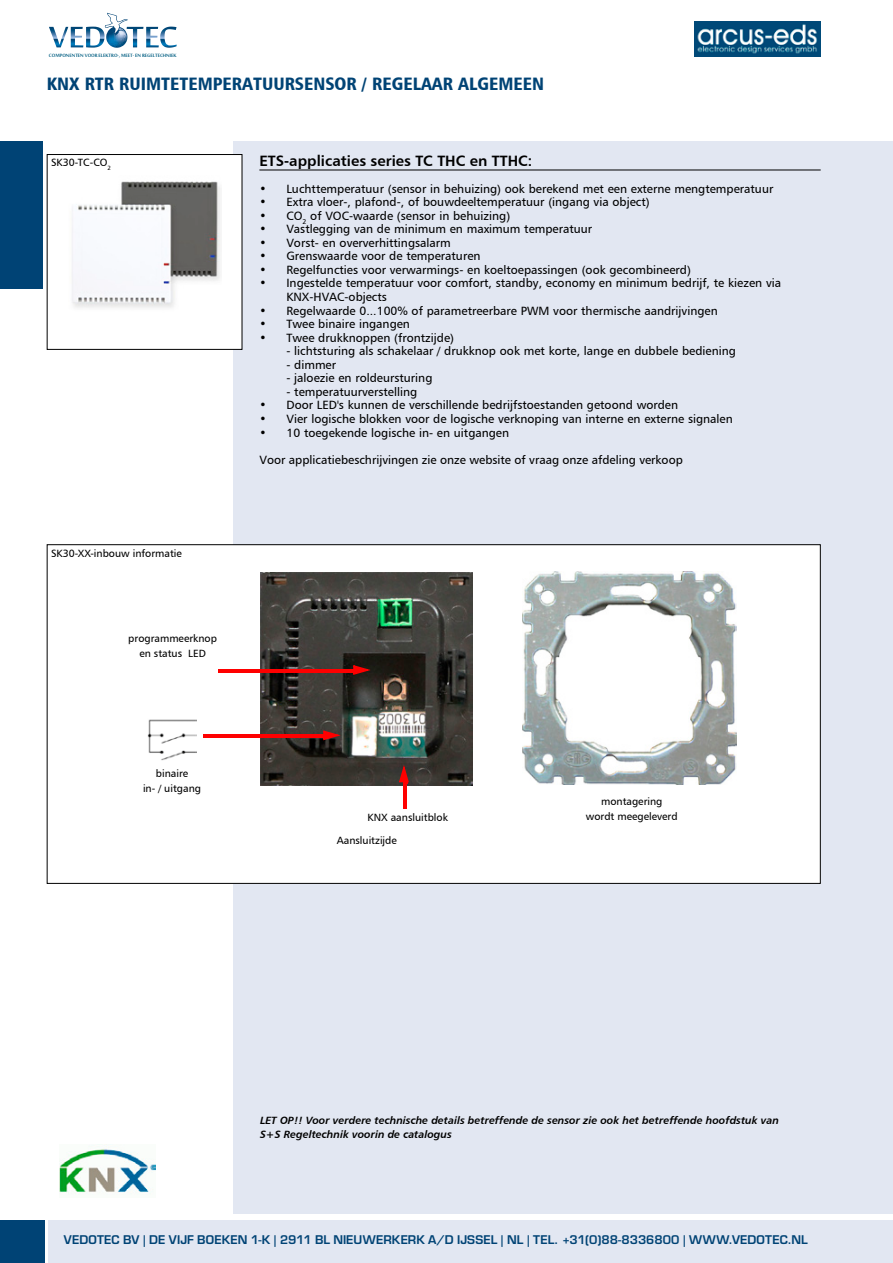
<style>
.page{position:relative;width:893px;height:1263px;background:#fff}
.page>*{position:absolute;margin:0;border:0;box-sizing:border-box;transform-origin:0 0}
.t1{font:18px "Humanist 777 BT Black Condensed B";color:#004375}
.t2{font:15px "Humanist 777 BT Bold B";color:#000}
.t3{font:12px/13.5px "Humanist 777 BT Roman B";color:#000}
.t4{font:600 11.7px "Eurostile LT Std";letter-spacing:.01em;color:#004375}
.t5{font:10.5px/15px "Humanist 777 BT Roman B";color:#000;text-align:center}
.t6{font:10.5px/13.5px "Humanist 777 BT Bold Italic B";color:#000}
.t7{font:7.2px "Mool Boran";color:#005e82}
</style>
<div class="page">
<div style="left:234px;top:141px;width:659px;height:1073px;background:#e2e7f2"></div>
<div style="left:49px;top:1220px;width:844px;height:43px;background:#e2e7f2"></div>
<img style="left:60px;top:1144px;width:95px;height:50px">
<div style="left:0;top:141px;width:43px;height:148px;background:#004375"></div>
<svg style="left:49px;top:13px;width:128px;height:35px"></svg>
<img style="left:694px;top:21px;width:127px;height:35px">
<div style="left:0;top:1220px;width:45px;height:43px;background:#004375"></div>
<div style="left:47px;top:545px;width:773px;height:338px;background:#fff"></div>
<hr style="left:259px;top:170px;width:562px;height:1px;background:#000">
<img style="left:260px;top:572px;width:213px;height:213px">
<img style="left:523px;top:571px;width:214px;height:213px">
<svg style="left:399px;top:765px;width:10px;height:20px"></svg>
<hr style="left:404px;top:782px;width:3px;height:27px;background:#f00">
<svg style="left:353px;top:665px;width:18px;height:10px"></svg>
<hr style="left:218px;top:670px;width:135px;height:3px;background:#f00">
<img style="left:148px;top:719px;width:49px;height:41px">
<svg style="left:323px;top:730px;width:18px;height:10px"></svg>
<hr style="left:203px;top:735px;width:120px;height:3px;background:#f00">
<div style="left:47px;top:155px;width:195px;height:194px;background:#fff"></div>
<img style="left:72px;top:181px;width:149px;height:127px">
<div style="left:47px;top:154px;width:195px;height:196px;border:1px solid #000"></div>
<p class="t7" style="left:49px;top:50px;width:129px">componenten voor elektro-, meet- en regeltechniek</p>
<h1 class="t1" style="left:47px;top:72px;width:496px">KNX RTR RUIMTETEMPERATUURSENSOR / REGELAAR ALGEMEEN</h1>
<p class="t5" style="left:51px;top:155px;width:62px">SK30-TC-CO<sub>2</sub></p>
<p class="t5" style="left:51px;top:545px;width:132px">SK30-XX-inbouw informatie</p>
<p class="t5" style="left:128px;top:631px;width:90px">programmeerknop en status LED</p>
<p class="t2" style="left:259px;top:151px;width:274px">ETS-applicaties series TC THC en TTHC:</p>
<p class="t3" style="left:259px;top:181px;width:515px">• Luchttemperatuur (sensor in behuizing) ook berekend met een externe mengtemperatuur</p>
<p class="t3" style="left:259px;top:195px;width:392px">• Extra vloer-, plafond-, of bouwdeeltemperatuur (ingang via object)</p>
<p class="t3" style="left:259px;top:208px;width:252px">• CO<sub>2</sub> of VOC-waarde (sensor in behuizing)</p>
<p class="t3" style="left:259px;top:222px;width:334px">• Vastlegging van de minimum en maximum temperatuur</p>
<p class="t3" style="left:259px;top:235px;width:193px">• Vorst- en oververhittingsalarm</p>
<p class="t3" style="left:259px;top:249px;width:223px">• Grenswaarde voor de temperaturen</p>
<p class="t3" style="left:259px;top:262px;width:433px">• Regelfuncties voor verwarmings- en koeltoepassingen (ook gecombineerd)</p>
<p class="t3" style="left:286px;top:276px;width:496px;text-indent:-27px">• Ingestelde temperatuur voor comfort, standby, economy en minimum bedrijf, te kiezen via<br>KNX-HVAC-objects</p>
<p class="t3" style="left:259px;top:304px;width:460px">• Regelwaarde 0...100% of parametreerbare PWM voor thermische aandrijvingen</p>
<p class="t3" style="left:259px;top:317px;width:152px">• Twee binaire ingangen</p>
<p class="t3" style="left:259px;top:331px;width:196px">• Twee drukknoppen (frontzijde)</p>
<p class="t3" style="left:286px;top:344px;width:451px">- lichtsturing als schakelaar / drukknop ook met korte, lange en dubbele bediening</p>
<p class="t3" style="left:286px;top:358px;width:51px">- dimmer</p>
<p class="t3" style="left:286px;top:371px;width:148px">- jaloezie en roldeursturing</p>
<p class="t3" style="left:286px;top:385px;width:132px">- temperatuurverstelling</p>
<p class="t3" style="left:259px;top:398px;width:420px">• Door LED's kunnen de verschillende bedrijfstoestanden getoond worden</p>
<p class="t3" style="left:259px;top:412px;width:475px">• Vier logische blokken voor de logische verknoping van interne en externe signalen</p>
<p class="t3" style="left:259px;top:426px;width:251px">• 10 toegekende logische in- en uitgangen</p>
<p class="t3" style="left:259px;top:453px;width:425px">Voor applicatiebeschrijvingen zie onze website of vraag onze afdeling verkoop</p>
<p class="t5" style="left:143px;top:766px;width:60px">binaire<br>in- / uitgang</p>
<p class="t5" style="left:367px;top:809px;width:82px">KNX aansluitblok</p>
<p class="t5" style="left:337px;top:832px;width:61px">Aansluitzijde</p>
<p class="t5" style="left:586px;top:794px;width:93px">montagering wordt meegeleverd</p>
<p class="t6" style="left:260px;top:1113px;width:520px">LET OP!! Voor verdere technische details betreffende de sensor zie ook het betreffende hoofdstuk van<br>S+S Regeltechnik voorin de catalogus</p>
<p class="t4" style="left:64px;top:1233px;width:746px">VEDOTEC BV | DE VIJF BOEKEN 1-K | 2911 BL NIEUWERKERK A/D IJSSEL | NL | TEL. +31(0)88-8336800 | WWW.VEDOTEC.NL</p>
</div>
